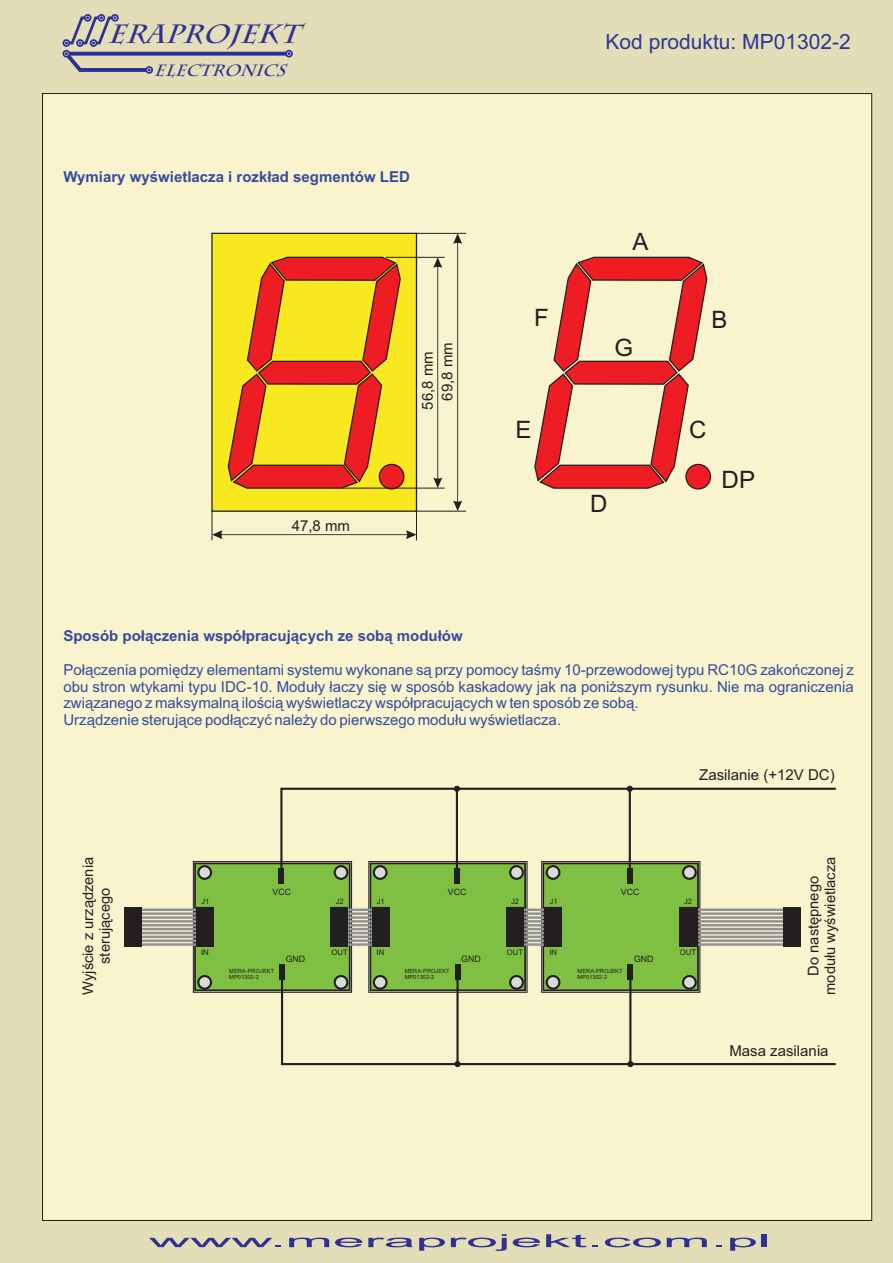
<style>
.page{position:relative;width:893px;height:1263px;background:#e3deb8}
.page>*{position:absolute;margin:0;border:0;box-sizing:border-box;transform-origin:0 0}
.t1{font:italic 700 26.4px "Charlemagne Std";letter-spacing:.025em;color:#2e3092}
.t2{font:24px "Arial";color:#231f20}
.t3{font:21px "Arial";color:#2a3895}
.t4{font:18px "Arial";color:#2e3092;scale:3.17 1}
.t5{font:italic 700 16.35px "Charlemagne Std";letter-spacing:.025em;color:#2e3092}
.t6{font:15px/16.8px "Arial";color:#354b9f}
.t7{font:700 15px "Arial";color:#354b9f}
.t8{font:15px "Arial";color:#231f20}
.t9{font:14.7px/16.4px "Arial";color:#231f20;text-align:center}
.t10{font:8.85px "Arial";color:#231f20}
.t11{font:7.65px "Arial";color:#231f20}
.t12{font:7.5px "Arial";color:#231f20}
.t13{font:5.7px/6.4px "Arial";color:#231f20}
</style>
<div class="page">
<div style="left:42px;top:93px;width:831px;height:1128px;background:#f9f4cd"></div>
<svg style="left:153px;top:52px;width:132px;height:4px"></svg>
<svg style="left:285px;top:50px;width:8px;height:8px"></svg>
<svg style="left:287px;top:52px;width:4px;height:4px"></svg>
<svg style="left:63px;top:15px;width:90px;height:59px"></svg>
<div style="left:543px;top:863px;width:156px;height:128px;background:#7fc043;border:1px solid #231f20"></div>
<div style="left:627px;top:868px;width:6px;height:16px;background:#231f20"></div>
<svg style="left:546px;top:865px;width:14px;height:15px"></svg>
<svg style="left:682px;top:865px;width:15px;height:15px"></svg>
<div style="left:679px;top:907px;width:17px;height:40px;border:1px solid #231f20"></div>
<div style="left:627px;top:964px;width:6px;height:15px;background:#231f20"></div>
<div style="left:370px;top:863px;width:156px;height:128px;background:#7fc043;border:1px solid #231f20"></div>
<div style="left:454px;top:868px;width:6px;height:16px;background:#231f20"></div>
<svg style="left:373px;top:865px;width:15px;height:15px"></svg>
<svg style="left:509px;top:865px;width:15px;height:15px"></svg>
<div style="left:506px;top:907px;width:17px;height:40px;border:1px solid #231f20"></div>
<div style="left:455px;top:964px;width:5px;height:15px;background:#231f20"></div>
<svg style="left:193px;top:861px;width:159px;height:131px"></svg>
<div style="left:194px;top:863px;width:156px;height:128px;background:#7fc043;border:1px solid #231f20"></div>
<div style="left:278px;top:868px;width:6px;height:16px;background:#231f20"></div>
<div style="left:195px;top:863px;width:155px;height:127px;border:1px solid #231f20"></div>
<div style="left:197px;top:865px;width:15px;height:15px;background:#dbdada;border:2px solid #231f20;border-radius:50%"></div>
<svg style="left:334px;top:865px;width:14px;height:15px"></svg>
<div style="left:197px;top:975px;width:15px;height:15px;background:#dbdada;border:2px solid #231f20;border-radius:50%"></div>
<div style="left:279px;top:964px;width:6px;height:15px;background:#231f20"></div>
<hr style="left:520px;top:909px;width:38px;height:2px;background:#919394">
<hr style="left:521px;top:913px;width:37px;height:2px;background:#919394">
<hr style="left:521px;top:916px;width:37px;height:2px;background:#919394">
<hr style="left:521px;top:920px;width:37px;height:2px;background:#919394">
<hr style="left:521px;top:924px;width:37px;height:2px;background:#919394">
<hr style="left:520px;top:928px;width:38px;height:2px;background:#919394">
<hr style="left:520px;top:932px;width:38px;height:2px;background:#919394">
<hr style="left:521px;top:936px;width:37px;height:2px;background:#919394">
<hr style="left:521px;top:940px;width:37px;height:2px;background:#919394">
<hr style="left:521px;top:943px;width:37px;height:2px;background:#919394">
<div style="left:507px;top:907px;width:17px;height:40px;background:#231f20"></div>
<div style="left:545px;top:907px;width:17px;height:40px;background:#231f20"></div>
<hr style="left:347px;top:909px;width:29px;height:2px;background:#919394">
<svg style="left:348px;top:913px;width:24px;height:32px"></svg>
<div style="left:372px;top:907px;width:17px;height:40px;background:#231f20"></div>
<hr style="left:695px;top:908px;width:92px;height:3px;background:#919394">
<hr style="left:695px;top:912px;width:92px;height:3px;background:#919394">
<hr style="left:695px;top:916px;width:92px;height:3px;background:#919394">
<hr style="left:695px;top:920px;width:92px;height:3px;background:#919394">
<hr style="left:695px;top:924px;width:92px;height:3px;background:#919394">
<svg style="left:697px;top:927px;width:87px;height:4px"></svg>
<svg style="left:697px;top:931px;width:87px;height:4px"></svg>
<hr style="left:695px;top:935px;width:92px;height:3px;background:#919394">
<hr style="left:695px;top:939px;width:92px;height:3px;background:#919394">
<hr style="left:695px;top:943px;width:92px;height:3px;background:#919394">
<div style="left:680px;top:907px;width:17px;height:40px;background:#231f20"></div>
<div style="left:784px;top:907px;width:17px;height:40px;background:#231f20"></div>
<hr style="left:139px;top:908px;width:60px;height:3px;background:#919394">
<hr style="left:139px;top:912px;width:60px;height:3px;background:#919394">
<hr style="left:139px;top:916px;width:60px;height:3px;background:#919394">
<hr style="left:139px;top:920px;width:60px;height:3px;background:#919394">
<hr style="left:139px;top:924px;width:60px;height:2px;background:#919394">
<hr style="left:139px;top:928px;width:60px;height:2px;background:#919394">
<hr style="left:139px;top:932px;width:60px;height:2px;background:#919394">
<hr style="left:139px;top:935px;width:60px;height:3px;background:#919394">
<hr style="left:139px;top:939px;width:60px;height:3px;background:#919394">
<hr style="left:139px;top:943px;width:60px;height:3px;background:#919394">
<div style="left:330px;top:907px;width:18px;height:40px;background:#231f20"></div>
<div style="left:124px;top:907px;width:17px;height:40px;background:#231f20"></div>
<div style="left:196px;top:907px;width:18px;height:40px;background:#231f20"></div>
<svg style="left:279px;top:787px;width:559px;height:91px;background:#e1e2b7"></svg>
<hr style="left:456px;top:789px;width:2px;height:87px;background:#231f20">
<hr style="left:629px;top:789px;width:2px;height:87px;background:#231f20">
<svg style="left:454px;top:786px;width:6px;height:6px"></svg>
<svg style="left:627px;top:786px;width:6px;height:6px"></svg>
<svg style="left:280px;top:969px;width:558px;height:97px;background:#dce0b1"></svg>
<hr style="left:456px;top:971px;width:3px;height:93px;background:#231f20">
<hr style="left:629px;top:973px;width:2px;height:91px;background:#231f20">
<svg style="left:455px;top:1061px;width:5px;height:6px"></svg>
<svg style="left:627px;top:1061px;width:6px;height:6px"></svg>
<svg style="left:534px;top:256px;width:174px;height:233px;background:#e99985"></svg>
<div style="left:685px;top:464px;width:26px;height:25px;background:#ee1d23;border:1px solid #231f20;border-radius:50%"></div>
<svg style="left:211px;top:232px;width:207px;height:280px;background:#e9db23"></svg>
<svg style="left:227px;top:256px;width:174px;height:233px;background:#e79220"></svg>
<div style="left:379px;top:464px;width:25px;height:25px;background:#ee1d23;border:1px solid #231f20;border-radius:50%"></div>
<svg style="left:212px;top:511px;width:205px;height:29px;background:#e8e3bf"></svg>
<hr style="left:416px;top:233px;width:50px;height:1px;background:#231f20">
<hr style="left:416px;top:511px;width:50px;height:1px;background:#231f20">
<svg style="left:453px;top:233px;width:9px;height:278px;background:#ded9b7"></svg>
<hr style="left:386px;top:257px;width:59px;height:1px;background:#231f20">
<hr style="left:341px;top:488px;width:104px;height:1px;background:#231f20">
<svg style="left:433px;top:257px;width:9px;height:231px;background:#dcd7b6"></svg>
<h1 class="t1" style="left:108px;top:25px;width:192px">ERAPROJEKT</h1>
<p class="t5" style="left:154px;top:65px;width:138px">ELECTRONICS</p>
<p class="t7" style="left:63px;top:171px;width:348px">Wymiary wyświetlacza i rozkład segmentów LED</p>
<p class="t8" style="left:292px;top:520px;width:60px">47,8 mm</p>
<p class="t8" style="left:442px;top:401px;width:60px;rotate:-90deg">69,8 mm</p>
<p class="t8" style="left:422px;top:410px;width:60px;rotate:-90deg">56,8 mm</p>
<h3 class="t3" style="left:606px;top:34px;width:247px">Kod produktu: MP01302-2</h3>
<h2 class="t2" style="left:534px;top:309px;width:16px">F</h2>
<h2 class="t2" style="left:515px;top:420px;width:18px">E</h2>
<h2 class="t2" style="left:632px;top:232px;width:18px">A</h2>
<h2 class="t2" style="left:614px;top:339px;width:20px">G</h2>
<h2 class="t2" style="left:590px;top:494px;width:19px">D</h2>
<h2 class="t2" style="left:711px;top:311px;width:18px">B</h2>
<h2 class="t2" style="left:689px;top:420px;width:19px">C</h2>
<h2 class="t2" style="left:722px;top:471px;width:35px">DP</h2>
<p class="t7" style="left:63px;top:630px;width:401px">Sposób połączenia współpracujących ze sobą modułów</p>
<p class="t6" style="left:63px;top:662px;width:792px">Połączenia pomiędzy elementami systemu wykonane są przy pomocy taśmy 10-przewodowej typu RC10G zakończonej z obu stron wtykami typu IDC-10. Moduły łaczy się w sposób kaskadowy jak na poniższym rysunku. Nie ma ograniczenia związanego z maksymalną ilością wyświetlaczy współpracujących w ten sposób ze sobą.<br>Urządzenie sterujące podłączyć należy do pierwszego modułu wyświetlacza.</p>
<p class="t8" style="left:699px;top:769px;width:137px">Zasilanie (+12V DC)</p>
<p class="t9" style="left:81px;top:995px;width:139px;rotate:-90deg">Wyjście z urządzenia sterującego</p>
<p class="t9" style="left:807px;top:995px;width:140px;rotate:-90deg">Do następnego modułu wyświetlacza</p>
<p class="t10" style="left:272px;top:889px;width:20px">VCC</p>
<p class="t10" style="left:448px;top:889px;width:20px">VCC</p>
<p class="t10" style="left:621px;top:889px;width:20px">VCC</p>
<p class="t12" style="left:201px;top:898px;width:9px">J1</p>
<p class="t12" style="left:336px;top:898px;width:9px">J2</p>
<p class="t12" style="left:377px;top:898px;width:9px">J1</p>
<p class="t12" style="left:511px;top:898px;width:9px">J2</p>
<p class="t12" style="left:550px;top:898px;width:9px">J1</p>
<p class="t12" style="left:684px;top:898px;width:9px">J2</p>
<p class="t11" style="left:201px;top:949px;width:9px">IN</p>
<p class="t11" style="left:331px;top:949px;width:18px">OUT</p>
<p class="t10" style="left:286px;top:956px;width:21px">GND</p>
<p class="t13" style="left:229px;top:968px;width:46px">MERA-PROJEKT<br>MP01302-2</p>
<p class="t11" style="left:377px;top:949px;width:9px">IN</p>
<p class="t11" style="left:507px;top:949px;width:18px">OUT</p>
<p class="t10" style="left:461px;top:956px;width:21px">GND</p>
<p class="t13" style="left:405px;top:968px;width:46px">MERA-PROJEKT<br>MP01302-2</p>
<p class="t11" style="left:549px;top:949px;width:9px">IN</p>
<p class="t11" style="left:680px;top:949px;width:18px">OUT</p>
<p class="t10" style="left:634px;top:956px;width:21px">GND</p>
<p class="t13" style="left:578px;top:968px;width:46px">MERA-PROJEKT<br>MP01302-2</p>
<p class="t8" style="left:729px;top:1045px;width:101px">Masa zasilania</p>
<p class="t4" style="left:149px;top:1234px;width:198px">www.meraprojekt.com.pl</p>
</div>
